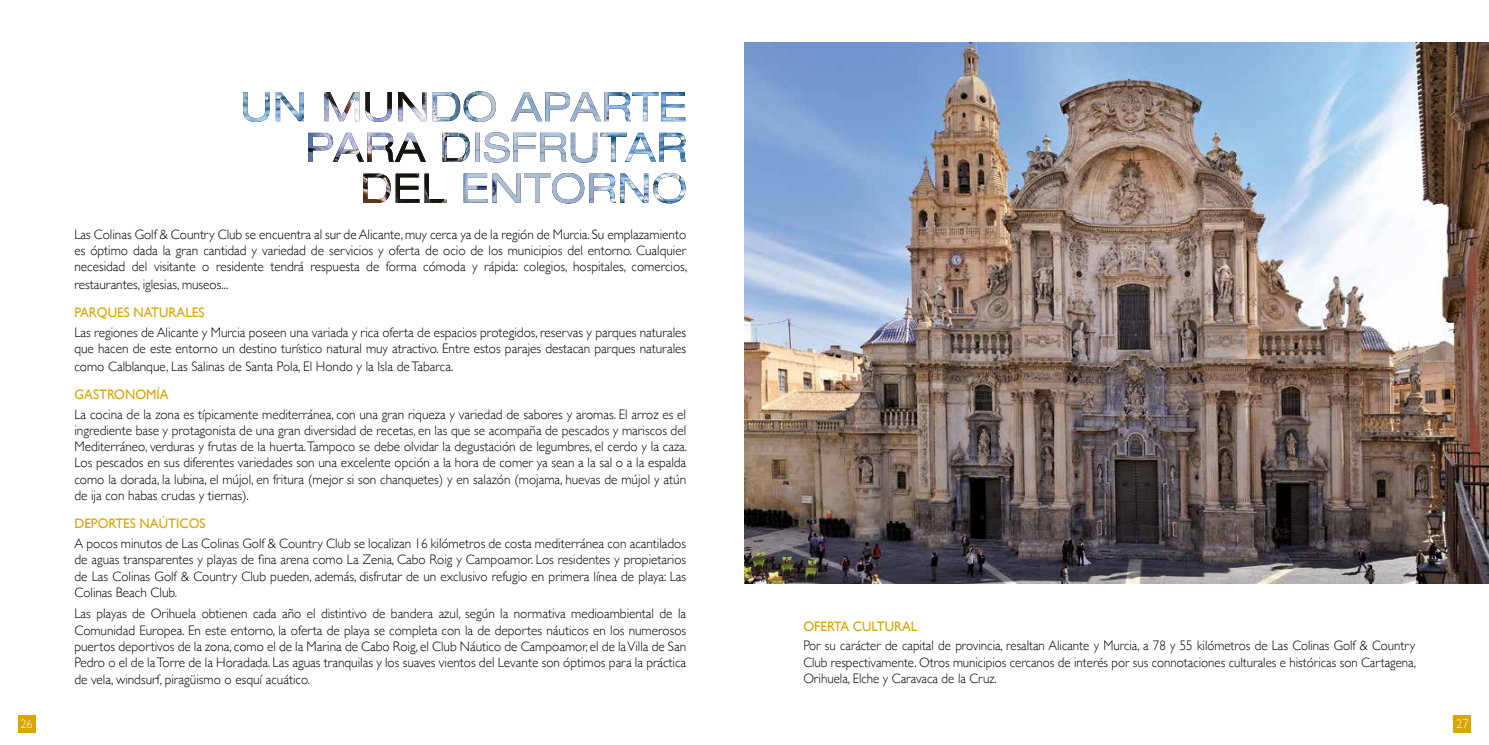
<style>
.page{position:relative;width:1489px;height:745px;background:#fff}
.page>*{position:absolute;margin:0;border:0;box-sizing:border-box;transform-origin:0 0}
.t1{font:300 13.75px/16.2px "Gill Sans";color:#000;text-align:justify;scale:.96 1}
.t2{font:300 13.75px/16.2px "Gill Sans";color:#000;text-align:justify;scale:.94 1}
.t3{font:13.75px "Gill Sans";color:#d9a500;scale:.96 1}
.t4{font:300 12.5px "Gill Sans";color:#fff}
</style>
<div class="page">
<img style="left:363px;top:172px;width:323px;height:31px">
<img style="left:243px;top:91px;width:443px;height:72px">
<div style="left:18px;top:714px;width:17px;height:18px;background:#d9a500"></div>
<img style="left:744px;top:43px;width:744px;height:540px">
<div style="left:1453px;top:714px;width:17px;height:18px;background:#d9a500"></div>
<p class="t4" style="left:20px;top:713px;width:14px">26</p>
<p class="t1" style="left:74px;top:225px;width:640px">Las Colinas Golf &amp; Country Club se encuentra al sur de Alicante, muy cerca ya de la región de Murcia. Su emplazamiento es óptimo dada la gran cantidad y variedad de servicios y oferta de ocio de los municipios del entorno. Cualquier necesidad del visitante o residente tendrá respuesta de forma cómoda y rápida: colegios, hospitales, comercios,</p>
<p class="t1" style="left:74px;top:275px;width:162px">restaurantes, iglesias, museos...</p>
<p class="t3" style="left:74px;top:304px;width:137px">PARQUES NATURALES</p>
<p class="t1" style="left:74px;top:323px;width:638px">Las regiones de Alicante y Murcia poseen una variada y rica oferta de espacios protegidos, reservas y parques naturales que hacen de este entorno un destino turístico natural muy atractivo. Entre estos parajes destacan parques naturales</p>
<p class="t1" style="left:74px;top:357px;width:396px">como Calblanque, Las Salinas de Santa Pola, El Hondo y la Isla de Tabarca.</p>
<p class="t3" style="left:74px;top:386px;width:100px">GASTRONOMÍA</p>
<p class="t1" style="left:74px;top:405px;width:639px">La cocina de la zona es típicamente mediterránea, con una gran riqueza y variedad de sabores y aromas. El arroz es el ingrediente base y protagonista de una gran diversidad de recetas, en las que se acompaña de pescados y mariscos del Mediterráneo, verduras y frutas de la huerta. Tampoco se debe olvidar la degustación de legumbres, el cerdo y la caza.<br>Los pescados en sus diferentes variedades son una excelente opción a la hora de comer ya sean a la sal o a la espalda como la dorada, la lubina, el mújol, en fritura (mejor si son chanquetes) y en salazón (mojama, huevas de mújol y atún de ija con habas crudas y tiernas).</p>
<p class="t3" style="left:74px;top:515px;width:138px">DEPORTES NAÚTICOS</p>
<p class="t1" style="left:74px;top:534px;width:638px">A pocos minutos de Las Colinas Golf &amp; Country Club se localizan 16 kilómetros de costa mediterránea con acantilados de aguas transparentes y playas de fina arena como La Zenia, Cabo Roig y Campoamor. Los residentes y propietarios de Las Colinas Golf &amp; Country Club pueden, además, disfrutar de un exclusivo refugio en primera línea de playa: Las Colinas Beach Club.</p>
<p class="t1" style="left:74px;top:604px;width:638px">Las playas de Orihuela obtienen cada año el distintivo de bandera azul, según la normativa medioambiental de la Comunidad Europea. En este entorno, la oferta de playa se completa con la de deportes náuticos en los numerosos puertos deportivos de la zona, como el de la Marina de Cabo Roig, el Club Náutico de Campoamor, el de la Villa de San Pedro o el de la Torre de la Horadada. Las aguas tranquilas y los suaves vientos del Levante son óptimos para la práctica de vela, windsurf, piragüismo o esquí acuático.</p>
<p class="t3" style="left:803px;top:617px;width:120px">OFERTA CULTURAL</p>
<p class="t2" style="left:803px;top:636px;width:653px">Por su carácter de capital de provincia, resaltan Alicante y Murcia, a 78 y 55 kilómetros de Las Colinas Golf &amp; Country Club respectivamente. Otros municipios cercanos de interés por sus connotaciones culturales e históricas son Cartagena, Orihuela, Elche y Caravaca de la Cruz.</p>
<p class="t4" style="left:1455px;top:713px;width:14px">27</p>
</div>
